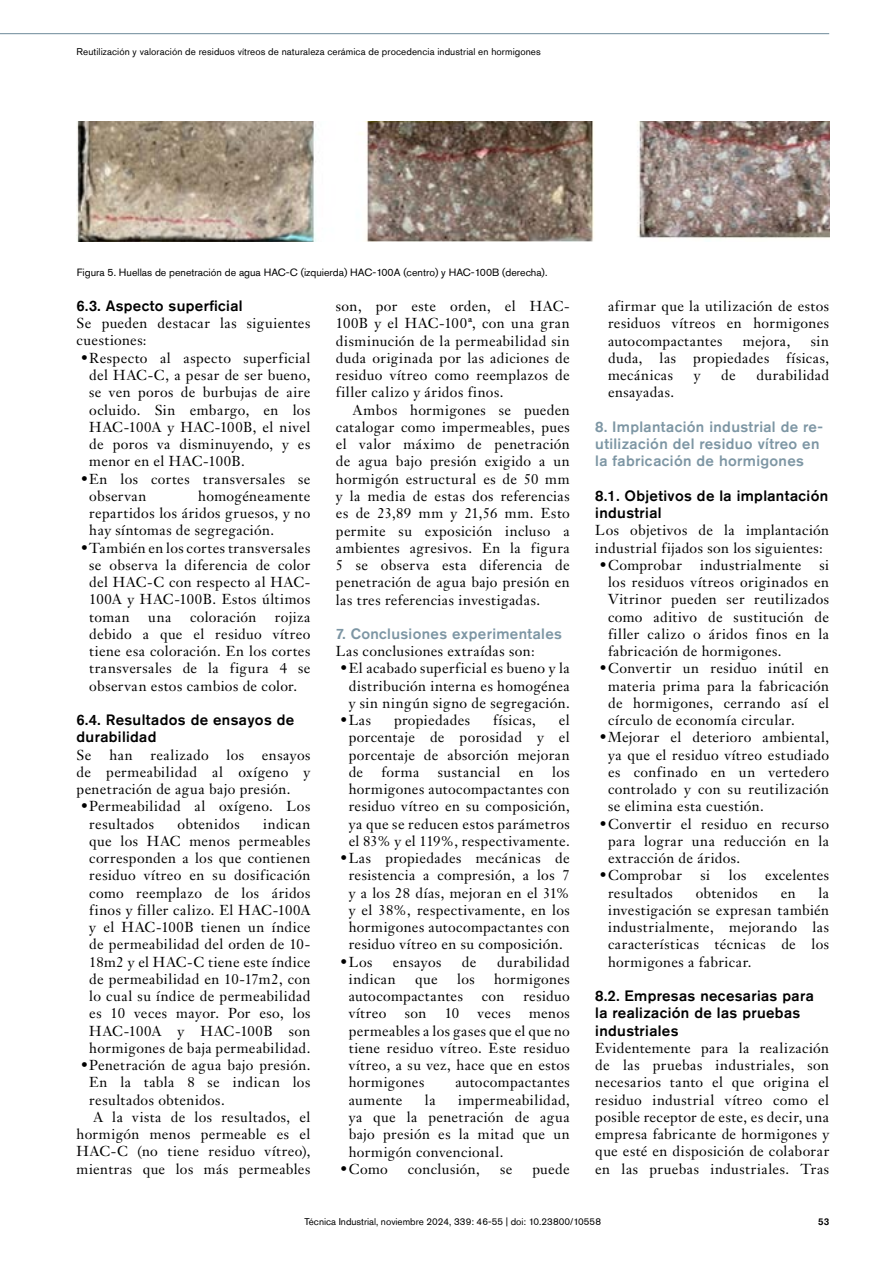
<style>
.page{position:relative;width:893px;height:1263px;background:#fff}
.page>*{position:absolute;margin:0;border:0;box-sizing:border-box;transform-origin:0 0}
.t1{font:500 15px/17.2px "Akzidenz Grotesk Std";letter-spacing:.025em;color:#000}
.t2{font:500 15px/17.2px "Akzidenz Grotesk Std";letter-spacing:.025em;color:#7d96a4}
.t3{font:14.25px/17.2px "Janson Text LT Std";letter-spacing:.03em;color:#000;text-align:justify}
.t4{font:10.5px "Akzidenz Grotesk Std";color:#000}
.t5{font:9.75px "Akzidenz Grotesk Std";letter-spacing:.01em;color:#000}
.t6{font:500 9.75px "Akzidenz Grotesk Std";color:#000}
</style>
<div class="page">
<img style="left:77px;top:121px;width:752px;height:121px">
<hr style="left:0;top:33px;width:829px;height:1px;background:#7d96a4">
<p class="t5" style="left:77px;top:46px;width:466px">Reutilización y valoración de residuos vítreos de naturaleza cerámica de procedencia industrial en hormigones</p>
<p class="t4" style="left:77px;top:267px;width:472px">Figura 5. Huellas de penetración de agua HAC-C (izquierda) HAC-100A (centro) y HAC-100B (derecha).</p>
<p class="t1" style="left:77px;top:297px;width:168px">6.3. Aspecto superficial</p>
<p class="t3" style="left:77px;top:315px;width:235px">Se pueden destacar las siguientes cuestiones:</p>
<p class="t3" style="left:89px;top:349px;width:223px;text-indent:-9px">•Respecto al aspecto superficial del HAC-C, a pesar de ser bueno, se ven poros de burbujas de aire ocluido. Sin embargo, en los HAC-100A y HAC-100B, el nivel de poros va disminuyendo, y es menor en el HAC-100B.</p>
<p class="t3" style="left:89px;top:470px;width:223px;text-indent:-9px">•En los cortes transversales se observan</p>
<p class="t3" style="left:89px;top:487px;width:223px;text-indent:109px">homogéneamente repartidos los áridos gruesos, y no hay síntomas de segregación.</p>
<p class="t3" style="left:89px;top:539px;width:223px;text-indent:-9px">•También en los cortes transversales se observa la diferencia de color del HAC-C con respecto al HAC-100A y HAC-100B. Estos últimos toman</p>
<p class="t3" style="left:148px;top:608px;width:25px">una</p>
<p class="t3" style="left:190px;top:608px;width:68px">coloración</p>
<p class="t3" style="left:89px;top:608px;width:223px;text-indent:186px">rojiza debido a que el residuo vítreo tiene esa coloración. En los cortes transversales de la figura 4 se observan estos cambios de color.</p>
<p class="t1" style="left:77px;top:711px;width:219px">6.4. Resultados de ensayos de durabilidad</p>
<p class="t3" style="left:77px;top:746px;width:16px">Se</p>
<p class="t3" style="left:109px;top:746px;width:25px">han</p>
<p class="t3" style="left:151px;top:746px;width:60px">realizado</p>
<p class="t3" style="left:227px;top:746px;width:19px">los</p>
<p class="t3" style="left:77px;top:746px;width:235px;text-indent:185px">ensayos de permeabilidad al oxígeno y penetración de agua bajo presión.</p>
<p class="t3" style="left:89px;top:798px;width:223px;text-indent:-9px">•Permeabilidad al oxígeno. Los resultados</p>
<p class="t3" style="left:89px;top:815px;width:223px;text-indent:174px">indican que los HAC menos permeables corresponden a los que contienen residuo vítreo en su dosificación como reemplazo de los áridos finos y filler calizo. El HAC-100A y el HAC-100B tienen un índice de permeabilidad del orden de 10- 18m2 y el HAC-C tiene este índice de permeabilidad en 10-17m2, con lo cual su índice de permeabilidad es 10 veces mayor. Por eso, los HAC-100A y HAC-100B son hormigones de baja permeabilidad.</p>
<p class="t3" style="left:81px;top:1056px;width:231px">•Penetración de agua bajo presión.</p>
<p class="t3" style="left:89px;top:1074px;width:223px">En la tabla 8 se indican los</p>
<p class="t3" style="left:89px;top:1091px;width:137px">resultados obtenidos.</p>
<p class="t3" style="left:94px;top:1108px;width:218px">A la vista de los resultados, el</p>
<p class="t3" style="left:77px;top:1125px;width:235px">hormigón menos permeable es el</p>
<p class="t3" style="left:77px;top:1143px;width:235px">HAC-C (no tiene residuo vítreo),</p>
<p class="t3" style="left:77px;top:1160px;width:235px">mientras que los más permeables</p>
<p class="t3" style="left:178px;top:815px;width:64px">obtenidos</p>
<p class="t3" style="left:336px;top:297px;width:235px">son, por este orden, el HAC-100B y el HAC-100ª, con una gran disminución de la permeabilidad sin duda originada por las adiciones de residuo vítreo como reemplazos de filler calizo y áridos finos.</p>
<p class="t3" style="left:336px;top:401px;width:235px;text-indent:17px">Ambos hormigones se pueden catalogar como impermeables, pues el valor máximo de penetración de agua bajo presión exigido a un hormigón estructural es de 50 mm y la media de estas dos referencias es de 23,89 mm y 21,56 mm. Esto permite su exposición incluso a ambientes agresivos. En la figura 5 se observa esta diferencia de penetración de agua bajo presión en las tres referencias investigadas.</p>
<p class="t2" style="left:336px;top:624px;width:228px">7. Conclusiones experimentales</p>
<p class="t3" style="left:336px;top:642px;width:200px">Las conclusiones extraídas son:</p>
<p class="t3" style="left:340px;top:660px;width:231px;text-align:center">•El acabado superficial es bueno y la distribución interna es homogénea y sin ningún signo de segregación.</p>
<p class="t3" style="left:340px;top:711px;width:32px">•Las</p>
<p class="t3" style="left:394px;top:711px;width:78px">propiedades</p>
<p class="t3" style="left:493px;top:711px;width:44px">físicas,</p>
<p class="t3" style="left:349px;top:711px;width:223px;text-indent:210px">el porcentaje de porosidad y el porcentaje de absorción mejoran de</p>
<p class="t3" style="left:349px;top:763px;width:223px;text-indent:203px">los hormigones autocompactantes con residuo vítreo en su composición, ya que se reducen estos parámetros el 83% y el 119%, respectivamente.</p>
<p class="t3" style="left:340px;top:849px;width:231px;text-align:center">•Las propiedades mecánicas de resistencia a compresión, a los 7 y a los 28 días, mejoran en el 31% y el 38%, respectivamente, en los hormigones autocompactantes con residuo vítreo en su composición.</p>
<p class="t3" style="left:340px;top:953px;width:34px">•Los</p>
<p class="t3" style="left:393px;top:953px;width:50px">ensayos</p>
<p class="t3" style="left:462px;top:953px;width:16px">de</p>
<p class="t3" style="left:497px;top:953px;width:74px">durabilidad</p>
<p class="t3" style="left:349px;top:970px;width:49px">indican</p>
<p class="t3" style="left:415px;top:970px;width:24px">que</p>
<p class="t3" style="left:457px;top:970px;width:19px">los</p>
<p class="t3" style="left:494px;top:970px;width:77px">hormigones</p>
<p class="t3" style="left:349px;top:987px;width:116px">autocompactantes</p>
<p class="t3" style="left:482px;top:987px;width:24px">con</p>
<p class="t3" style="left:523px;top:987px;width:48px">residuo</p>
<p class="t3" style="left:349px;top:1005px;width:39px">vítreo</p>
<p class="t3" style="left:405px;top:1005px;width:23px">son</p>
<p class="t3" style="left:445px;top:1005px;width:16px">10</p>
<p class="t3" style="left:478px;top:1005px;width:35px">veces</p>
<p class="t3" style="left:382px;top:763px;width:39px">forma</p>
<p class="t3" style="left:438px;top:763px;width:64px">sustancial</p>
<p class="t3" style="left:519px;top:763px;width:16px">en</p>
<p class="t3" style="left:349px;top:1005px;width:223px;text-indent:180px">menos permeables a los gases que el que no tiene residuo vítreo. Este residuo vítreo, a su vez, hace que en estos hormigones</p>
<p class="t3" style="left:455px;top:1074px;width:116px">autocompactantes</p>
<p class="t3" style="left:349px;top:1091px;width:223px;text-indent:109px">impermeabilidad, ya que la penetración de agua bajo presión es la mitad que un hormigón convencional.</p>
<p class="t3" style="left:340px;top:1160px;width:49px">•Como</p>
<p class="t3" style="left:408px;top:1160px;width:74px">conclusión,</p>
<p class="t3" style="left:500px;top:1160px;width:14px">se</p>
<p class="t3" style="left:532px;top:1160px;width:39px">puede</p>
<p class="t3" style="left:349px;top:1091px;width:55px">aumente</p>
<p class="t3" style="left:425px;top:1091px;width:12px">la</p>
<p class="t3" style="left:608px;top:297px;width:223px">afirmar que la utilización de estos residuos vítreos en hormigones autocompactantes</p>
<p class="t3" style="left:608px;top:332px;width:223px;text-indent:203px">sin duda, las propiedades físicas, mecánicas</p>
<p class="t3" style="left:743px;top:332px;width:49px">mejora,</p>
<p class="t3" style="left:694px;top:366px;width:8px">y</p>
<p class="t3" style="left:721px;top:366px;width:16px">de</p>
<p class="t3" style="left:756px;top:366px;width:74px">durabilidad</p>
<p class="t3" style="left:608px;top:384px;width:68px">ensayadas.</p>
<p class="t2" style="left:595px;top:417px;width:229px">8. Implantación industrial de re&shy;utilización del residuo vítreo en la fabricación de hormigones</p>
<p class="t1" style="left:595px;top:486px;width:234px">8.1. Objetivos de la implantación industrial</p>
<p class="t3" style="left:595px;top:522px;width:235px">Los objetivos de la implantación industrial fijados son los siguientes:</p>
<p class="t3" style="left:600px;top:556px;width:84px">•Comprobar</p>
<p class="t3" style="left:700px;top:556px;width:103px">industrialmente</p>
<p class="t3" style="left:608px;top:556px;width:223px;text-indent:211px">si los residuos vítreos originados en Vitrinor pueden ser reutilizados como aditivo de sustitución de filler calizo o áridos finos en la fabricación de hormigones.</p>
<p class="t3" style="left:608px;top:660px;width:223px;text-indent:-9px">•Convertir un residuo inútil en materia prima para la fabricación de hormigones, cerrando así el círculo de economía circular.</p>
<p class="t3" style="left:608px;top:729px;width:223px;text-indent:-9px">•Mejorar el deterioro ambiental, ya que el residuo vítreo estudiado es confinado en un vertedero controlado y con su reutilización se elimina esta cuestión.</p>
<p class="t3" style="left:608px;top:815px;width:223px;text-indent:-9px">•Convertir el residuo en recurso para lograr una reducción en la extracción de áridos.</p>
<p class="t3" style="left:600px;top:867px;width:84px">•Comprobar</p>
<p class="t3" style="left:701px;top:867px;width:11px">si</p>
<p class="t3" style="left:729px;top:867px;width:19px">los</p>
<p class="t3" style="left:765px;top:867px;width:66px">excelentes</p>
<p class="t3" style="left:608px;top:884px;width:66px">resultados</p>
<p class="t3" style="left:696px;top:884px;width:64px">obtenidos</p>
<p class="t3" style="left:781px;top:884px;width:16px">en</p>
<p class="t3" style="left:608px;top:884px;width:223px;text-indent:210px">la investigación se expresan también industrialmente, mejorando las características técnicas de los hormigones a fabricar.</p>
<p class="t1" style="left:595px;top:987px;width:220px">8.2. Empresas necesarias para la realización de las pruebas industriales</p>
<p class="t3" style="left:595px;top:1039px;width:235px">Evidentemente para la realización de las pruebas industriales, son necesarios tanto el que origina el residuo industrial vítreo como el posible receptor de este, es decir, una empresa fabricante de hormigones y que esté en disposición de colaborar en las pruebas industriales. Tras</p>
<p class="t5" style="left:305px;top:1216px;width:298px">Técnica Industrial, noviembre 2024, 339: 46-55 | doi: 10.23800/10558</p>
<p class="t6" style="left:818px;top:1215px;width:12px">53</p>
</div>
